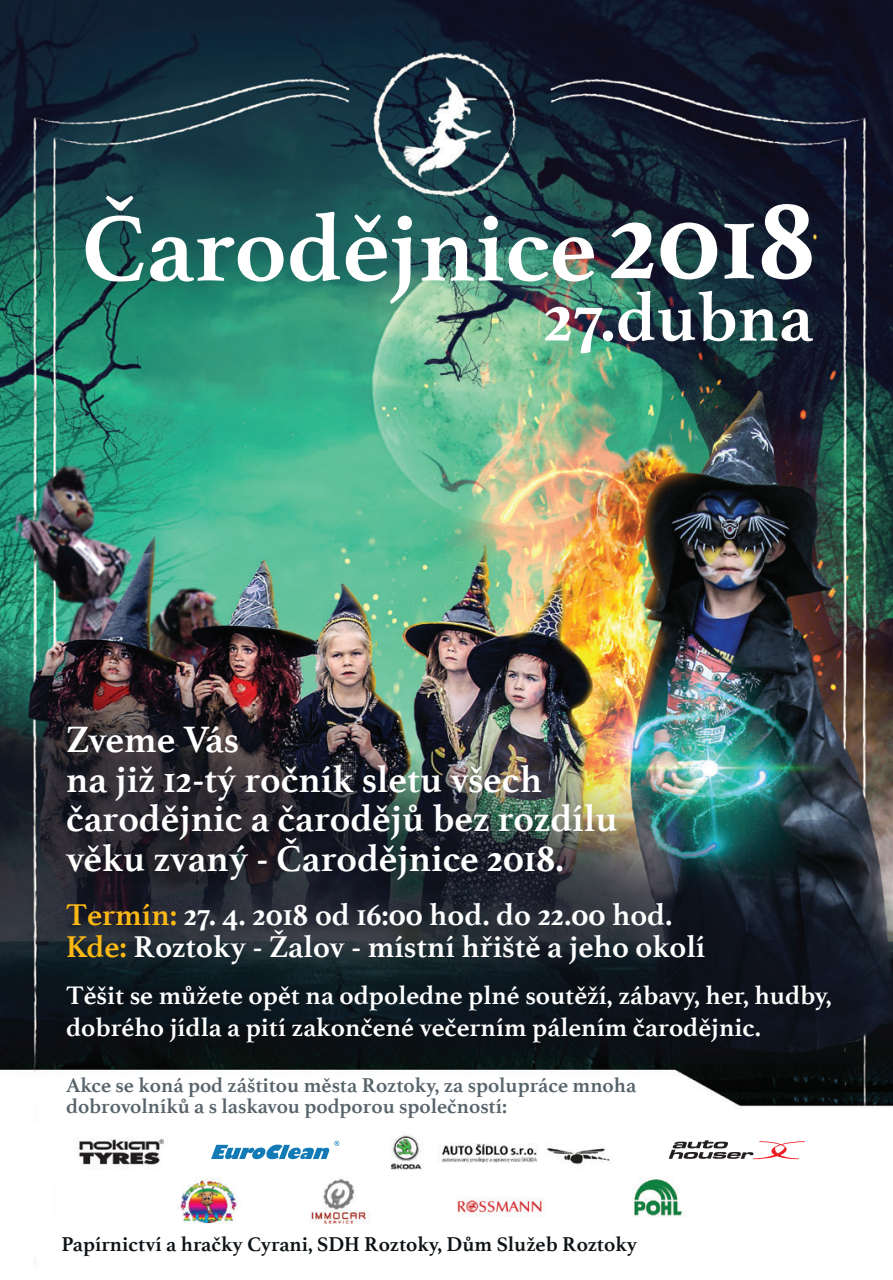
<style>
.page{position:relative;width:893px;height:1280px;background:#fff}
.page>*{position:absolute;margin:0;border:0;box-sizing:border-box;transform-origin:0 0}
.t1{font:700 98px "Athelas";color:#fff}
.t2{font:700 70.7px "Athelas";color:#fff}
.t3{font:700 38.5px/39.6px "Athelas";color:#fff}
.t4{font:700 31.5px/32.2px "Athelas";color:#fff}
.t5{font:700 26.6px/31.8px "Athelas";color:#fff}
.t6{font:700 21px/21px "Athelas";color:#56636b}
.t7{font:700 21px "Athelas";color:#0c1215}
.s1{font-size:116.9px}
.s2{color:#fcb914}
</style>
<div class="page">
<img style="left:0;top:0;width:893px;height:1263px">
<svg style="left:211px;top:1141px;width:128px;height:18px"></svg>
<svg style="left:669px;top:1140px;width:136px;height:19px"></svg>
<h1 class="t1" style="left:82px;top:169px;width:735px">Čarodějnice<span class="s1">2018</span></h1>
<h2 class="t2" style="left:543px;top:260px;width:272px">27.dubna</h2>
<h3 class="t3" style="left:66px;top:719px;width:553px">Zveme Vás<br>na již 12-tý ročník sletu všech čarodějnic a čarodějů bez rozdílu věku zvaný - Čarodějnice 2018.</h3>
<p class="t4" style="left:66px;top:897px;width:641px"><span class="s2">Termín:</span> 27. 4. 2018 od 16:00 hod. do 22.00 hod.<br><span class="s2">Kde:</span> Roztoky - Žalov - místní hřiště a jeho okolí</p>
<p class="t5" style="left:66px;top:979px;width:767px">Těšit se můžete opět na odpoledne plné soutěží, zábavy, her, hudby, dobrého jídla a pití zakončené večerním pálením čarodějnic.</p>
<p class="t6" style="left:66px;top:1074px;width:572px">Akce se koná pod záštitou města Roztoky, za spolupráce mnoha dobrovolníků a s laskavou podporou společností:</p>
<p class="t7" style="left:62px;top:1227px;width:577px">Papírnictví a hračky Cyrani, SDH Roztoky, Dům Služeb Roztoky</p>
</div>
